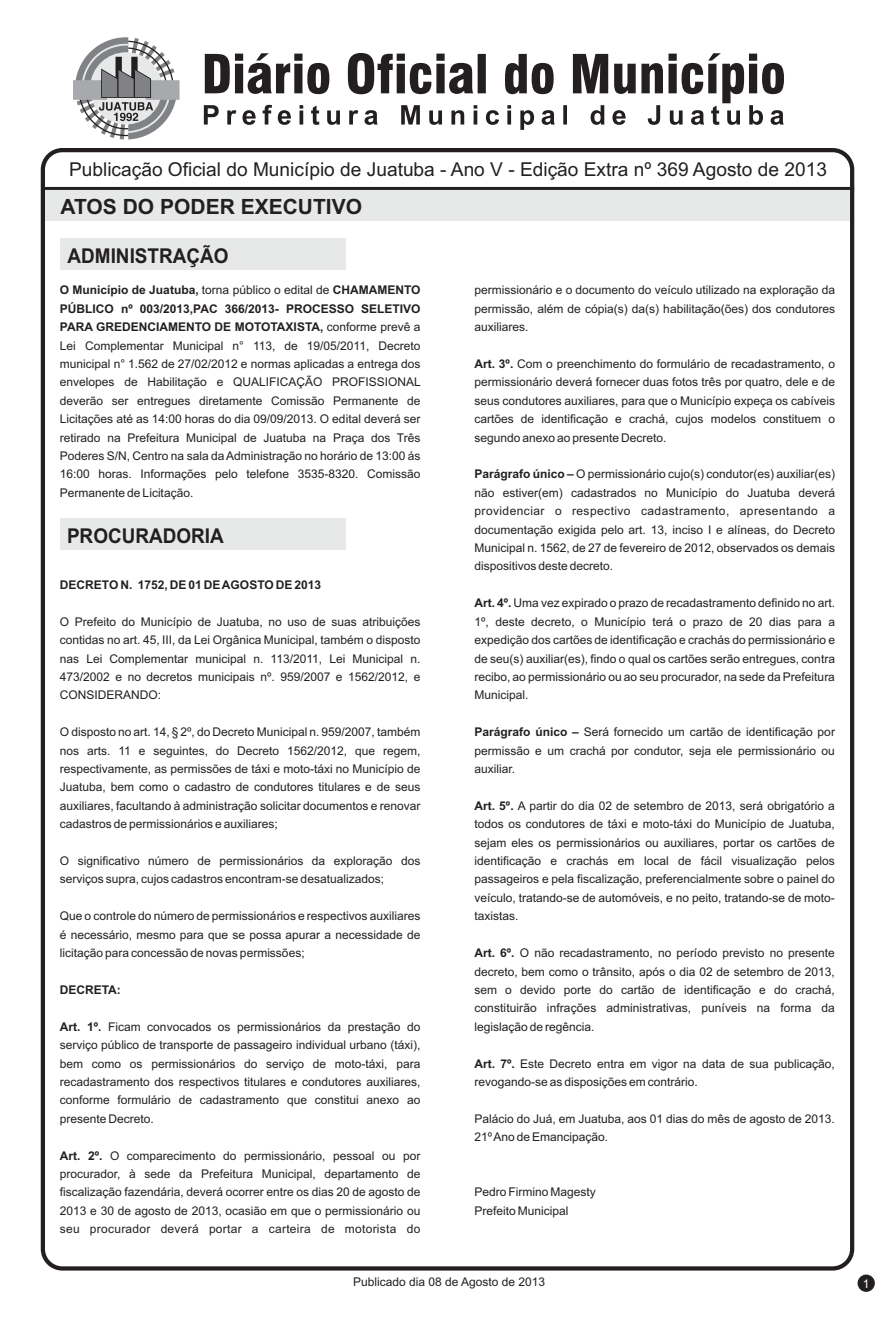
<style>
.page{position:relative;width:893px;height:1319px;background:#fff}
.page>*{position:absolute;margin:0;border:0;box-sizing:border-box;transform-origin:0 0}
.t1{font:700 21px "Arial";color:#231f20}
.t2{font:700 20.4px "Arial";color:#231f20;scale:.93 1}
.t3{font:19.2px "Arial";color:#231f20}
.t4{font:12px/18.5px "Arial";color:#231f20}
.t5{font:700 12px "Arial";color:#231f20}
.t6{font:12px "Arial";letter-spacing:.02em;color:#231f20}
.t7{font:12px "Arial";color:#fff}
.s1{font-weight:400}
.s2{font-weight:700}
</style>
<div class="page">
<div style="left:45px;top:189px;width:809px;height:32px;background:#e7e8e8"></div>
<svg style="left:73px;top:37px;width:107px;height:102px"></svg>
<svg style="left:204px;top:53px;width:580px;height:77px"></svg>
<hr style="left:43px;top:187px;width:811px;height:3px;background:#231f20">
<div style="left:857px;top:1274px;width:18px;height:17px;background:#231f20;border-radius:50%"></div>
<div style="left:41px;top:148px;width:813px;height:1122px;border:4px solid #231f20;border-radius:20px"></div>
<div style="left:61px;top:238px;width:285px;height:32px;background:#e7e8e8"></div>
<div style="left:60px;top:518px;width:285px;height:31px;background:#e7e8e8"></div>
<h3 class="t3" style="left:69px;top:162px;width:759px">Publicação Oficial do Município de Juatuba - Ano V - Edição Extra nº 369 Agosto de 2013</h3>
<h1 class="t1" style="left:61px;top:199px;width:303px">ATOS DO PODER EXECUTIVO</h1>
<h2 class="t2" style="left:68px;top:248px;width:175px">ADMINISTRAÇÃO</h2>
<p class="t5" style="left:60px;top:285px;width:362px">O Município de Juatuba, <span class="s1">torna público o edital de</span> CHAMAMENTO</p>
<p class="t4" style="left:474px;top:282px;width:362px">permissionário e o documento do veículo utilizado na exploração da</p>
<p class="t5" style="left:60px;top:304px;width:362px">PÚBLICO nº 003/2013,PAC 366/2013- PROCESSO SELETIVO</p>
<p class="t4" style="left:474px;top:300px;width:362px">permissão, além de cópia(s) da(s) habilitação(ões) dos condutores</p>
<p class="t5" style="left:60px;top:322px;width:362px">PARA GREDENCIAMENTO DE MOTOTAXISTA, <span class="s1">conforme prevê a</span></p>
<p class="t4" style="left:474px;top:319px;width:56px">auxiliares.</p>
<p class="t4" style="left:60px;top:337px;width:362px">Lei Complementar Municipal n° 113, de 19/05/2011, Decreto municipal n° 1.562 de 27/02/2012 e normas aplicadas a entrega dos</p>
<p class="t4" style="left:474px;top:355px;width:362px"><span class="s2">Art. 3º.</span> Com o preenchimento do formulário de recadastramento, o</p>
<p class="t4" style="left:60px;top:374px;width:362px">envelopes de Habilitação e QUALIFICAÇÃO PROFISSIONAL</p>
<p class="t4" style="left:474px;top:374px;width:362px">permissionário deverá fornecer duas fotos três por quatro, dele e de</p>
<p class="t4" style="left:60px;top:392px;width:362px">deverão ser entregues diretamente Comissão Permanente de</p>
<p class="t4" style="left:474px;top:392px;width:362px">seus condutores auxiliares, para que o Município expeça os cabíveis</p>
<p class="t4" style="left:60px;top:411px;width:362px">Licitações até as 14:00 horas do dia 09/09/2013. O edital deverá ser</p>
<p class="t4" style="left:474px;top:411px;width:362px">cartões de identificação e crachá, cujos modelos constituem o</p>
<p class="t4" style="left:60px;top:429px;width:362px">retirado na Prefeitura Municipal de Juatuba na Praça dos Três</p>
<p class="t4" style="left:474px;top:429px;width:194px">segundo anexo ao presente Decreto.</p>
<p class="t4" style="left:60px;top:447px;width:362px">Poderes S/N, Centro na sala da Administração no horário de 13:00 ás<br>16:00 horas. Informações pelo telefone 3535-8320. Comissão</p>
<p class="t4" style="left:474px;top:466px;width:362px"><span class="s2">Parágrafo único –</span> O permissionário cujo(s) condutor(es) auxiliar(es)</p>
<p class="t4" style="left:60px;top:484px;width:135px">Permanente de Licitação.</p>
<p class="t4" style="left:474px;top:484px;width:362px;text-align:justify">não estiver(em) cadastrados no Município do Juatuba deverá providenciar o respectivo cadastramento, apresentando a documentação exigida pelo art. 13, inciso I e alíneas, do Decreto Municipal n. 1562, de 27 de fevereiro de 2012, observados os demais dispositivos deste decreto.</p>
<p class="t5" style="left:60px;top:580px;width:263px">DECRETO N. 1752, DE 01 DE AGOSTO DE 2013</p>
<p class="t4" style="left:474px;top:595px;width:362px"><span class="s2">Art. 4º.</span> Uma vez expirado o prazo de recadastramento definido no art.</p>
<p class="t4" style="left:60px;top:613px;width:362px">O Prefeito do Município de Juatuba, no uso de suas atribuições</p>
<p class="t4" style="left:474px;top:613px;width:362px">1º, deste decreto, o Município terá o prazo de 20 dias para a</p>
<p class="t4" style="left:60px;top:631px;width:362px">contidas no art. 45, III, da Lei Orgânica Municipal, também o disposto</p>
<p class="t4" style="left:474px;top:631px;width:362px">expedição dos cartões de identificação e crachás do permissionário e</p>
<p class="t4" style="left:60px;top:650px;width:362px">nas Lei Complementar municipal n. 113/2011, Lei Municipal n.</p>
<p class="t4" style="left:474px;top:650px;width:362px">de seu(s) auxiliar(es), findo o qual os cartões serão entregues, contra</p>
<p class="t4" style="left:60px;top:668px;width:362px">473/2002 e no decretos municipais nº. 959/2007 e 1562/2012, e</p>
<p class="t4" style="left:474px;top:668px;width:362px">recibo, ao permissionário ou ao seu procurador, na sede da Prefeitura</p>
<p class="t4" style="left:60px;top:687px;width:103px">CONSIDERANDO:</p>
<p class="t4" style="left:474px;top:687px;width:56px">Municipal.</p>
<p class="t4" style="left:60px;top:723px;width:362px">O disposto no art. 14, § 2º, do Decreto Municipal n. 959/2007, também</p>
<p class="t4" style="left:474px;top:723px;width:362px"><span class="s2">Parágrafo único –</span> Será fornecido um cartão de identificação por</p>
<p class="t4" style="left:60px;top:742px;width:362px">nos arts. 11 e seguintes, do Decreto 1562/2012, que regem,</p>
<p class="t4" style="left:474px;top:742px;width:362px">permissão e um crachá por condutor, seja ele permissionário ou</p>
<p class="t4" style="left:60px;top:760px;width:362px">respectivamente, as permissões de táxi e moto-táxi no Município de</p>
<p class="t4" style="left:474px;top:760px;width:42px">auxiliar.</p>
<p class="t4" style="left:60px;top:779px;width:362px">Juatuba, bem como o cadastro de condutores titulares e de seus auxiliares, facultando à administração solicitar documentos e renovar</p>
<h2 class="t2" style="left:67px;top:527px;width:170px">PROCURADORIA</h2>
<p class="t4" style="left:474px;top:797px;width:362px"><span class="s2">Art. 5º.</span> A partir do dia 02 de setembro de 2013, será obrigatório a</p>
<p class="t4" style="left:60px;top:815px;width:220px">cadastros de permissionários e auxiliares;</p>
<p class="t4" style="left:474px;top:815px;width:362px">todos os condutores de táxi e moto-táxi do Município de Juatuba, sejam eles os permissionários ou auxiliares, portar os cartões de</p>
<p class="t4" style="left:60px;top:852px;width:362px">O significativo número de permissionários da exploração dos</p>
<p class="t4" style="left:474px;top:852px;width:362px">identificação e crachás em local de fácil visualização pelos</p>
<p class="t4" style="left:60px;top:871px;width:326px">serviços supra, cujos cadastros encontram-se desatualizados;</p>
<p class="t4" style="left:474px;top:871px;width:362px">passageiros e pela fiscalização, preferencialmente sobre o painel do veículo, tratando-se de automóveis, e no peito, tratando-se de moto-</p>
<p class="t4" style="left:60px;top:907px;width:362px">Que o controle do número de permissionários e respectivos auxiliares</p>
<p class="t4" style="left:474px;top:907px;width:46px">taxistas.</p>
<p class="t4" style="left:60px;top:926px;width:362px">é necessário, mesmo para que se possa apurar a necessidade de licitação para concessão de novas permissões;</p>
<p class="t4" style="left:474px;top:944px;width:362px"><span class="s2">Art. 6º.</span> O não recadastramento, no período previsto no presente decreto, bem como o trânsito, após o dia 02 de setembro de 2013,</p>
<p class="t5" style="left:60px;top:985px;width:63px">DECRETA:</p>
<p class="t4" style="left:474px;top:981px;width:362px">sem o devido porte do cartão de identificação e do crachá, constituirão infrações administrativas, puníveis na forma da</p>
<p class="t4" style="left:60px;top:1018px;width:362px"><span class="s2">Art. 1º.</span> Ficam convocados os permissionários da prestação do</p>
<p class="t4" style="left:474px;top:1018px;width:122px">legislação de regência.</p>
<p class="t4" style="left:60px;top:1036px;width:362px">serviço público de transporte de passageiro individual urbano (táxi), bem como os permissionários do serviço de moto-táxi, para</p>
<p class="t4" style="left:474px;top:1055px;width:362px"><span class="s2">Art. 7º.</span> Este Decreto entra em vigor na data de sua publicação,</p>
<p class="t4" style="left:60px;top:1073px;width:362px">recadastramento dos respectivos titulares e condutores auxiliares,</p>
<p class="t4" style="left:474px;top:1073px;width:225px">revogando-se as disposições em contrário.</p>
<p class="t4" style="left:60px;top:1091px;width:362px">conforme formulário de cadastramento que constitui anexo ao presente Decreto.</p>
<p class="t4" style="left:474px;top:1110px;width:362px">Palácio do Juá, em Juatuba, aos 01 dias do mês de agosto de 2013.<br>21º Ano de Emancipação.</p>
<p class="t4" style="left:60px;top:1147px;width:362px;text-align:justify"><span class="s2">Art. 2º.</span> O comparecimento do permissionário, pessoal ou por procurador, à sede da Prefeitura Municipal, departamento de fiscalização fazendária, deverá ocorrer entre os dias 20 de agosto de</p>
<p class="t4" style="left:474px;top:1183px;width:123px">Pedro Firmino Magesty</p>
<p class="t4" style="left:60px;top:1202px;width:362px">2013 e 30 de agosto de 2013, ocasião em que o permissionário ou</p>
<p class="t4" style="left:474px;top:1202px;width:96px">Prefeito Municipal</p>
<p class="t6" style="left:60px;top:1224px;width:362px">seu procurador deverá portar a carteira de motorista do</p>
<p class="t4" style="left:353px;top:1273px;width:194px">Publicado dia 08 de Agosto de 2013</p>
<p class="t7" style="left:863px;top:1278px;width:8px">1</p>
</div>
